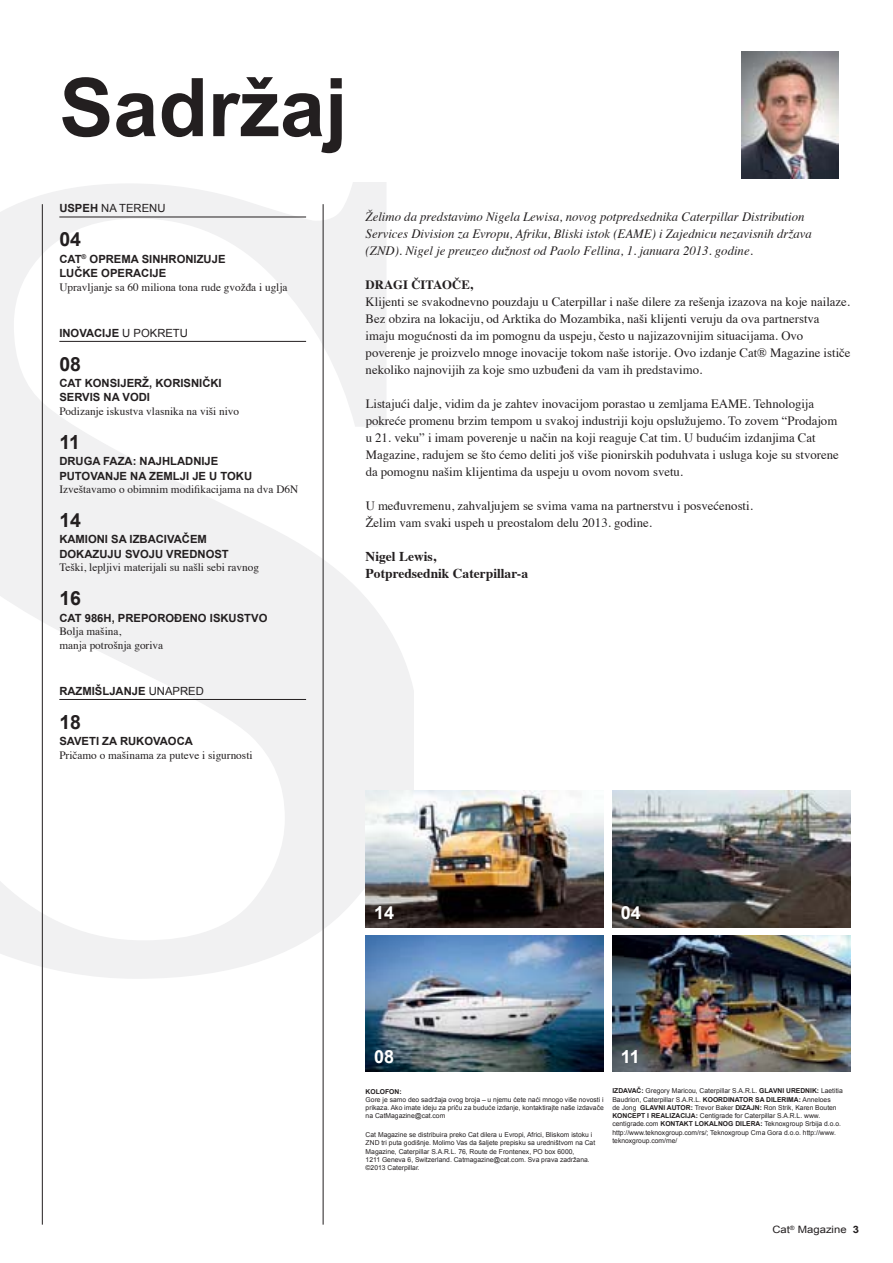
<style>
.page{position:relative;width:893px;height:1263px;background:#fff}
.page>*{position:absolute;margin:0;border:0;box-sizing:border-box;transform-origin:0 0}
.t1{font:700 1125px "Times";color:#f1f1f2}
.t2{font:700 81px "Arial";color:#231f20}
.t3{font:700 19.5px "Arial";color:#231f20}
.t4{font:700 18px "Arial";color:#fff}
.t5{font:700 13.5px/17px "Times";color:#231f20}
.t6{font:12.75px/17px "Times";color:#231f20}
.t7{font:italic 12.75px/17px "Times";color:#231f20}
.t8{font:700 12.75px "Times";color:#231f20}
.t9{font:700 11.25px/14.2px "Arial";color:#231f20}
.t10{font:11.25px/13.5px "Times";color:#231f20}
.t11{font:11.25px "Arial";color:#231f20}
.t12{font:10.2px "Arial";color:#231f20;scale:1.11 1}
.t13{font:6.75px/8.2px "Arial";color:#231f20}
.t14{font:700 6.75px "Arial";color:#231f20}
.s1{font-weight:700}
.s2{font-weight:400}
</style>
<div class="page">
<img style="left:612px;top:936px;width:238px;height:136px">
<img style="left:365px;top:936px;width:239px;height:136px">
<img style="left:365px;top:791px;width:239px;height:136px">
<hr style="left:59px;top:217px;width:247px;height:1px;background:#231f20">
<hr style="left:59px;top:341px;width:247px;height:1px;background:#231f20">
<hr style="left:59px;top:699px;width:247px;height:1px;background:#231f20">
<hr style="left:42px;top:204px;width:1px;height:1021px;background:#231f20">
<hr style="left:323px;top:204px;width:1px;height:1021px;background:#231f20">
<img style="left:612px;top:791px;width:238px;height:136px">
<img style="left:741px;top:51px;width:97px;height:128px">
<h2 class="t2" style="left:59px;top:63px;width:290px">Sadržaj</h2>
<h1 class="t1" style="left:-158px;top:119px;width:627px">S</h1>
<p class="t11" style="left:59px;top:202px;width:108px"><span class="s1">USPEH</span> NA TERENU</p>
<h3 class="t3" style="left:59px;top:229px;width:23px">04</h3>
<p class="t9" style="left:59px;top:252px;width:168px">CAT<sup>®</sup> OPREMA SINHRONIZUJE<br>LUČKE OPERACIJE</p>
<p class="t10" style="left:59px;top:281px;width:230px">Upravljanje sa 60 miliona tona rude gvožđa i uglja</p>
<p class="t9" style="left:59px;top:326px;width:130px">INOVACIJE <span class="s2">U POKRETU</span></p>
<h3 class="t3" style="left:59px;top:353px;width:23px">08</h3>
<p class="t9" style="left:59px;top:376px;width:164px">CAT KONSIJERŽ, KORISNIČKI<br>SERVIS NA VODI</p>
<p class="t10" style="left:59px;top:405px;width:181px">Podizanje iskustva vlasnika na viši nivo</p>
<h3 class="t3" style="left:59px;top:431px;width:22px">11</h3>
<p class="t9" style="left:59px;top:454px;width:194px">DRUGA FAZA: NAJHLADNIJE<br>PUTOVANJE NA ZEMLJI JE U TOKU</p>
<p class="t10" style="left:59px;top:483px;width:240px">Izveštavamo o obimnim modifikacijama na dva D6N</p>
<h3 class="t3" style="left:59px;top:509px;width:23px">14</h3>
<p class="t9" style="left:59px;top:532px;width:171px">KAMIONI SA IZBACIVAČEM<br>DOKAZUJU SVOJU VREDNOST</p>
<p class="t10" style="left:59px;top:562px;width:201px">Teški, lepljivi materijali su našli sebi ravnog</p>
<h3 class="t3" style="left:59px;top:588px;width:23px">16</h3>
<p class="t9" style="left:59px;top:611px;width:209px">CAT 986H, PREPOROĐENO ISKUSTVO</p>
<p class="t10" style="left:59px;top:626px;width:105px">Bolja mašina,<br>manja potrošnja goriva</p>
<p class="t9" style="left:59px;top:684px;width:146px">RAZMIŠLJANJE <span class="s2">UNAPRED</span></p>
<h3 class="t3" style="left:59px;top:711px;width:23px">18</h3>
<p class="t9" style="left:59px;top:734px;width:135px">SAVETI ZA RUKOVAOCA</p>
<p class="t10" style="left:59px;top:749px;width:195px">Pričamo o mašinama za puteve i sigurnosti</p>
<p class="t7" style="left:365px;top:210px;width:447px">Želimo da predstavimo Nigela Lewisa, novog potpredsednika Caterpillar Distribution<br>Services Division za Evropu, Afriku, Bliski istok (EAME) i Zajednicu nezavisnih država (ZND). Nigel je preuzeo dužnost od Paolo Fellina, 1. januara 2013. godine.</p>
<p class="t8" style="left:365px;top:280px;width:109px">DRAGI ČITAOČE,</p>
<p class="t6" style="left:365px;top:295px;width:486px">Klijenti se svakodnevno pouzdaju u Caterpillar i naše dilere za rešenja izazova na koje nailaze.<br>Bez obzira na lokaciju, od Arktika do Mozambika, naši klijenti veruju da ova partnerstva imaju mogućnosti da im pomognu da uspeju, često u najizazovnijim situacijama. Ovo poverenje je proizvelo mnoge inovacije tokom naše istorije. Ovo izdanje Cat® Magazine ističe nekoliko najnovijih za koje smo uzbuđeni da vam ih predstavimo.</p>
<p class="t6" style="left:365px;top:397px;width:474px">Listajući dalje, vidim da je zahtev inovacijom porastao u zemljama EAME. Tehnologija pokreće promenu brzim tempom u svakoj industriji koju opslužujemo. To zovem “Prodajom u 21. veku” i imam poverenje u način na koji reaguje Cat tim. U budućim izdanjima Cat Magazine, radujem se što ćemo deliti još više pionirskih poduhvata i usluga koje su stvorene da pomognu našim klijentima da uspeju u ovom novom svetu.</p>
<p class="t6" style="left:365px;top:499px;width:389px">U međuvremenu, zahvaljujem se svima vama na partnerstvu i posvećenosti.<br>Želim vam svaki uspeh u preostalom delu 2013. godine.</p>
<p class="t5" style="left:365px;top:549px;width:164px">Nigel Lewis,<br>Potpredsednik Caterpillar-a</p>
<h3 class="t4" style="left:374px;top:902px;width:22px">14</h3>
<h3 class="t4" style="left:621px;top:902px;width:22px">04</h3>
<h3 class="t4" style="left:374px;top:1047px;width:22px">08</h3>
<h3 class="t4" style="left:621px;top:1047px;width:21px">11</h3>
<p class="t14" style="left:365px;top:1087px;width:38px">KOLOFON:</p>
<p class="t13" style="left:365px;top:1095px;width:240px;text-align:justify">Gore je samo deo sadržaja ovog broja – u njemu ćete naći mnogo više novosti i prikaza. Ako imate ideju za priču za buduće izdanje, kontaktirajte naše izdavače na CatMagazine@cat.com</p>
<p class="t13" style="left:365px;top:1131px;width:231px">Cat Magazine se distribuira preko Cat dilera u Evropi, Africi, Bliskom istoku i ZND tri puta godišnje. Molimo Vas da šaljete prepisku sa uredništvom na Cat Magazine, Caterpillar S.A.R.L. 76, Route de Frontenex, PO box 6000,<br>1211 Geneva 6, Switzerland. Catmagazine@cat.com. Sva prava zadržana. ©2013 Caterpillar.</p>
<p class="t13" style="left:612px;top:1087px;width:232px"><span class="s1">IZDAVAČ:</span> Gregory Maricou, Caterpillar S.A.R.L. <span class="s1">GLAVNI UREDNIK:</span> Laetitia Baudrion, Caterpillar S.A.R.L. <span class="s1">KOORDINATOR SA DILERIMA:</span> Anneloes<br>de Jong <span class="s1">GLAVNI AUTOR:</span> Trevor Baker <span class="s1">DIZAJN:</span> Ron Strik, Karen Bouten <span class="s1">KONCEPT I REALIZACIJA:</span> Centigrade for Caterpillar S.A.R.L. www. centigrade.com <span class="s1">KONTAKT LOKALNOG DILERA:</span> Teknoxgroup Srbija d.o.o. http://www.teknoxgroup.com/rs/; Teknoxgroup Crna Gora d.o.o. http://www. teknoxgroup.com/me/</p>
<p class="t12" style="left:772px;top:1224px;width:80px">Cat<sup>®</sup> Magazine <span class="s1">3</span></p>
</div>
